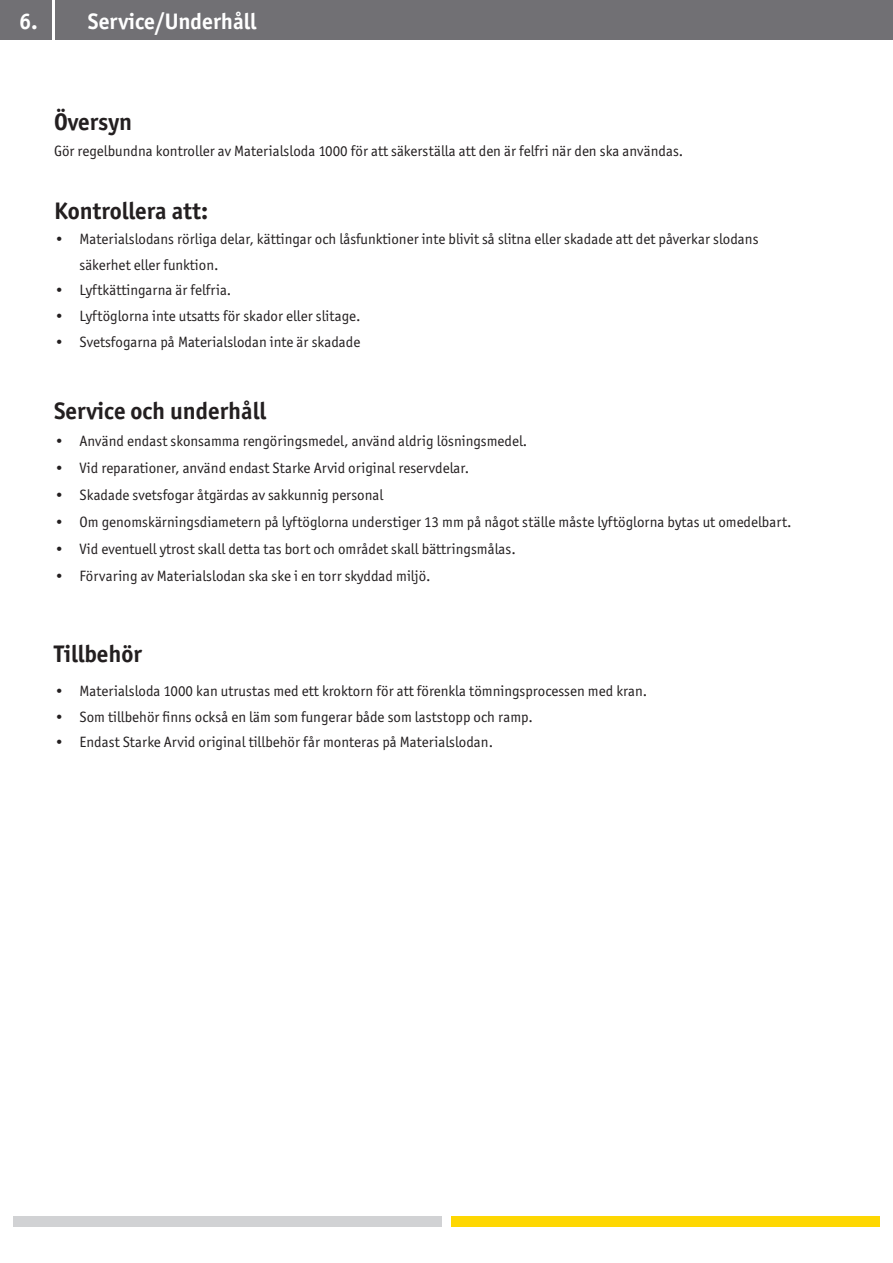
<style>
.page{position:relative;width:893px;height:1263px;background:#fff}
.page>*{position:absolute;margin:0;border:0;box-sizing:border-box;transform-origin:0 0}
.Underrubrik{font:700 24px "Officina Sans ITC";color:#231f20}
.Brödtext{font:700 24px "Officina Sans ITC";color:#231f20}
.Rubrik{font:700 24px "Officina Sans ITC";color:#231f20}
.t1{font:700 22.5px "Officina Sans ITC";color:#fff}
.Brödtext-2{font:15px "Officina Sans ITC";color:#231f20}
.Punktlista_avst_efte{font:15px "Officina Sans ITC";color:#231f20}
</style>
<div class="page">
<div style="left:0;top:0;width:893px;height:40px;background:#717074"></div>
<div style="left:451px;top:1216px;width:429px;height:11px;background:#fed702"></div>
<div style="left:13px;top:1216px;width:429px;height:11px;background:#d1d2d4"></div>
<hr style="left:53px;top:0;width:2px;height:47px;background:#fff">
<p class="t1" style="left:19px;top:7px;width:20px">6.</p>
<p class="t1" style="left:88px;top:7px;width:170px">Service/Underhåll</p>
<p class="Rubrik" style="left:54px;top:107px;width:79px">Översyn</p>
<p class="Brödtext-2" style="left:54px;top:142px;width:631px">Gör regelbundna kontroller av Materialsloda 1000 för att säkerställa att den är felfri när den ska användas.</p>
<p class="Brödtext" style="left:54px;top:196px;width:156px">Kontrollera att:</p>
<p class="Brödtext-2" style="left:54px;top:231px;width:706px">• Materialslodans rörliga delar, kättingar och låsfunktioner inte blivit så slitna eller skadade att det påverkar slodans</p>
<p class="Brödtext-2" style="left:80px;top:256px;width:141px">säkerhet eller funktion.</p>
<p class="Brödtext-2" style="left:54px;top:282px;width:179px">• Lyftkättingarna är felfria.</p>
<p class="Brödtext-2" style="left:54px;top:307px;width:308px">• Lyftöglorna inte utsatts för skador eller slitage.</p>
<p class="Brödtext-2" style="left:54px;top:333px;width:308px">• Svetsfogarna på Materialslodan inte är skadade</p>
<p class="Underrubrik" style="left:54px;top:395px;width:214px">Service och underhåll</p>
<p class="Punktlista_avst_efte" style="left:54px;top:432px;width:475px">• Använd endast skonsamma rengöringsmedel, använd aldrig lösningsmedel.</p>
<p class="Punktlista_avst_efte" style="left:54px;top:459px;width:417px">• Vid reparationer, använd endast Starke Arvid original reservdelar.</p>
<p class="Punktlista_avst_efte" style="left:54px;top:486px;width:331px">• Skadade svetsfogar åtgärdas av sakkunnig personal</p>
<p class="Punktlista_avst_efte" style="left:54px;top:513px;width:739px">• Om genomskärningsdiametern på lyftöglorna understiger 13 mm på något ställe måste lyftöglorna bytas ut omedelbart.</p>
<p class="Punktlista_avst_efte" style="left:54px;top:540px;width:463px">• Vid eventuell ytrost skall detta tas bort och området skall bättringsmålas.</p>
<p class="Punktlista_avst_efte" style="left:54px;top:567px;width:378px">• Förvaring av Materialslodan ska ske i en torr skyddad miljö.</p>
<p class="Underrubrik" style="left:54px;top:638px;width:89px">Tillbehör</p>
<p class="Brödtext-2" style="left:54px;top:682px;width:595px">• Materialsloda 1000 kan utrustas med ett kroktorn för att förenkla tömningsprocessen med kran.</p>
<p class="Brödtext-2" style="left:54px;top:708px;width:480px">• Som tillbehör finns också en läm som fungerar både som laststopp och ramp.</p>
<p class="Brödtext-2" style="left:54px;top:733px;width:441px">• Endast Starke Arvid original tillbehör får monteras på Materialslodan.</p>
</div>
